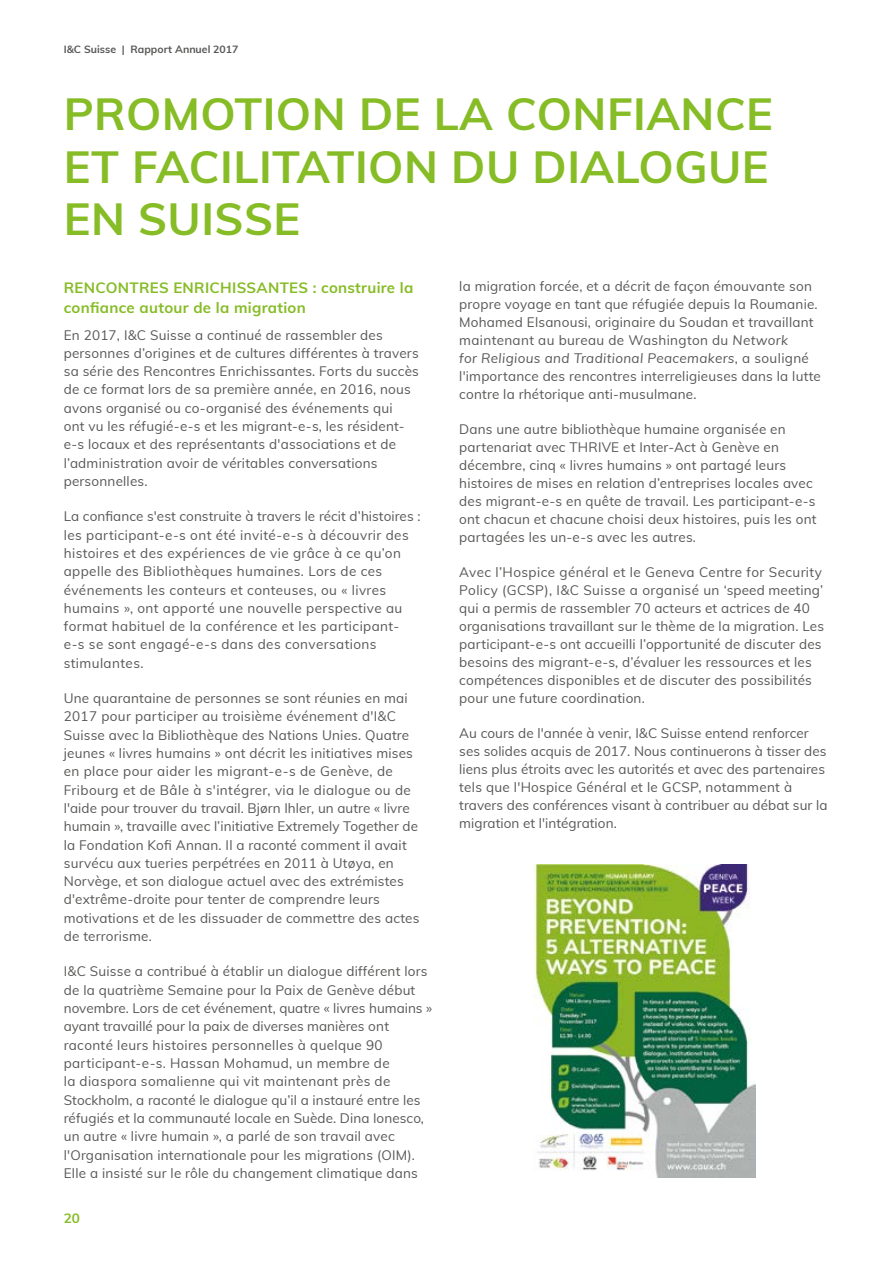
<style>
.page{position:relative;width:893px;height:1263px;background:#fff}
.page>*{position:absolute;margin:0;border:0;box-sizing:border-box;transform-origin:0 0}
.t1{font:700 45px/52.5px "Muli";letter-spacing:.01em;color:#86bc25;text-align:justify}
.t2{font:700 15px/19.8px "Muli";letter-spacing:.02em;color:#86bc25}
.t3{font:13.5px/18.3px "Muli";letter-spacing:.015em;color:#575756}
.t4{font:700 13.5px "Muli";color:#86bc25}
.t5{font:700 10.5px "Muli";color:#575756}
.s1{font-style:italic}
</style>
<div class="page">
<img style="left:533px;top:864px;width:222px;height:314px">
<p class="t5" style="left:64px;top:42px;width:176px">I&amp;C Suisse | Rapport Annuel 2017</p>
<h1 class="t1" style="left:64px;top:86px;width:711px">PROMOTION DE LA CONFIANCE ET FACILITATION DU DIALOGUE EN SUISSE</h1>
<p class="t2" style="left:64px;top:277px;width:351px">RENCONTRES ENRICHISSANTES : construire la confiance autour de la migration</p>
<p class="t3" style="left:64px;top:325px;width:357px">En 2017, I&amp;C Suisse a continué de rassembler des personnes d’origines et de cultures différentes à travers sa série des Rencontres Enrichissantes. Forts du succès de ce format lors de sa première année, en 2016, nous avons organisé ou co-organisé des événements qui<br>ont vu les réfugié-e-s et les migrant-e-s, les résident&shy;e-s locaux et des représentants d'associations et de l’administration avoir de véritables conversations personnelles.</p>
<p class="t3" style="left:64px;top:507px;width:358px">La confiance s'est construite à travers le récit d’histoires : les participant-e-s ont été invité-e-s à découvrir des histoires et des expériences de vie grâce à ce qu’on appelle des Bibliothèques humaines. Lors de ces événements les conteurs et conteuses, ou « livres humains », ont apporté une nouvelle perspective au format habituel de la conférence et les participant&shy;e-s se sont engagé-e-s dans des conversations stimulantes.</p>
<p class="t3" style="left:64px;top:688px;width:357px">Une quarantaine de personnes se sont réunies en mai 2017 pour participer au troisième événement d'I&amp;C Suisse avec la Bibliothèque des Nations Unies. Quatre jeunes « livres humains » ont décrit les initiatives mises en place pour aider les migrant-e-s de Genève, de Fribourg et de Bâle à s'intégrer, via le dialogue ou de l'aide pour trouver du travail. Bjørn Ihler, un autre « livre humain », travaille avec l’initiative Extremely Together de la Fondation Kofi Annan. Il a raconté comment il avait survécu aux tueries perpétrées en 2011 à Utøya, en Norvège, et son dialogue actuel avec des extrémistes d'extrême-droite pour tenter de comprendre leurs motivations et de les dissuader de commettre des actes de terrorisme.</p>
<p class="t3" style="left:64px;top:962px;width:370px">I&amp;C Suisse a contribué à établir un dialogue différent lors de la quatrième Semaine pour la Paix de Genève début novembre. Lors de cet événement, quatre « livres humains » ayant travaillé pour la paix de diverses manières ont raconté leurs histoires personnelles à quelque 90 participant-e-s. Hassan Mohamud, un membre de<br>la diaspora somalienne qui vit maintenant près de Stockholm, a raconté le dialogue qu’il a instauré entre les réfugiés et la communauté locale en Suède. Dina Ionesco, un autre « livre humain », a parlé de son travail avec l'Organisation internationale pour les migrations (OIM).<br>Elle a insisté sur le rôle du changement climatique dans</p>
<p class="t4" style="left:64px;top:1209px;width:18px">20</p>
<p class="t3" style="left:459px;top:277px;width:363px">la migration forcée, et a décrit de façon émouvante son propre voyage en tant que réfugiée depuis la Roumanie.<br>Mohamed Elsanousi, originaire du Soudan et travaillant maintenant au bureau de Washington du <span class="s1">Network<br>for Religious and Traditional Peacemakers</span>, a souligné l'importance des rencontres interreligieuses dans la lutte contre la rhétorique anti-musulmane.</p>
<p class="t3" style="left:459px;top:420px;width:359px">Dans une autre bibliothèque humaine organisée en partenariat avec THRIVE et Inter-Act à Genève en décembre, cinq « livres humains » ont partagé leurs histoires de mises en relation d’entreprises locales avec des migrant-e-s en quête de travail. Les participant-e-s ont chacun et chacune choisi deux histoires, puis les ont partagées les un-e-s avec les autres.</p>
<p class="t3" style="left:459px;top:563px;width:366px">Avec l’Hospice général et le Geneva Centre for Security Policy (GCSP), I&amp;C Suisse a organisé un ‘speed meeting’ qui a permis de rassembler 70 acteurs et actrices de 40 organisations travaillant sur le thème de la migration. Les participant-e-s ont accueilli l’opportunité de discuter des besoins des migrant-e-s, d’évaluer les ressources et les compétences disponibles et de discuter des possibilités pour une future coordination.</p>
<p class="t3" style="left:459px;top:724px;width:370px">Au cours de l'année à venir, I&amp;C Suisse entend renforcer ses solides acquis de 2017. Nous continuerons à tisser des liens plus étroits avec les autorités et avec des partenaires tels que l'Hospice Général et le GCSP, notamment à travers des conférences visant à contribuer au débat sur la migration et l'intégration.</p>
</div>
